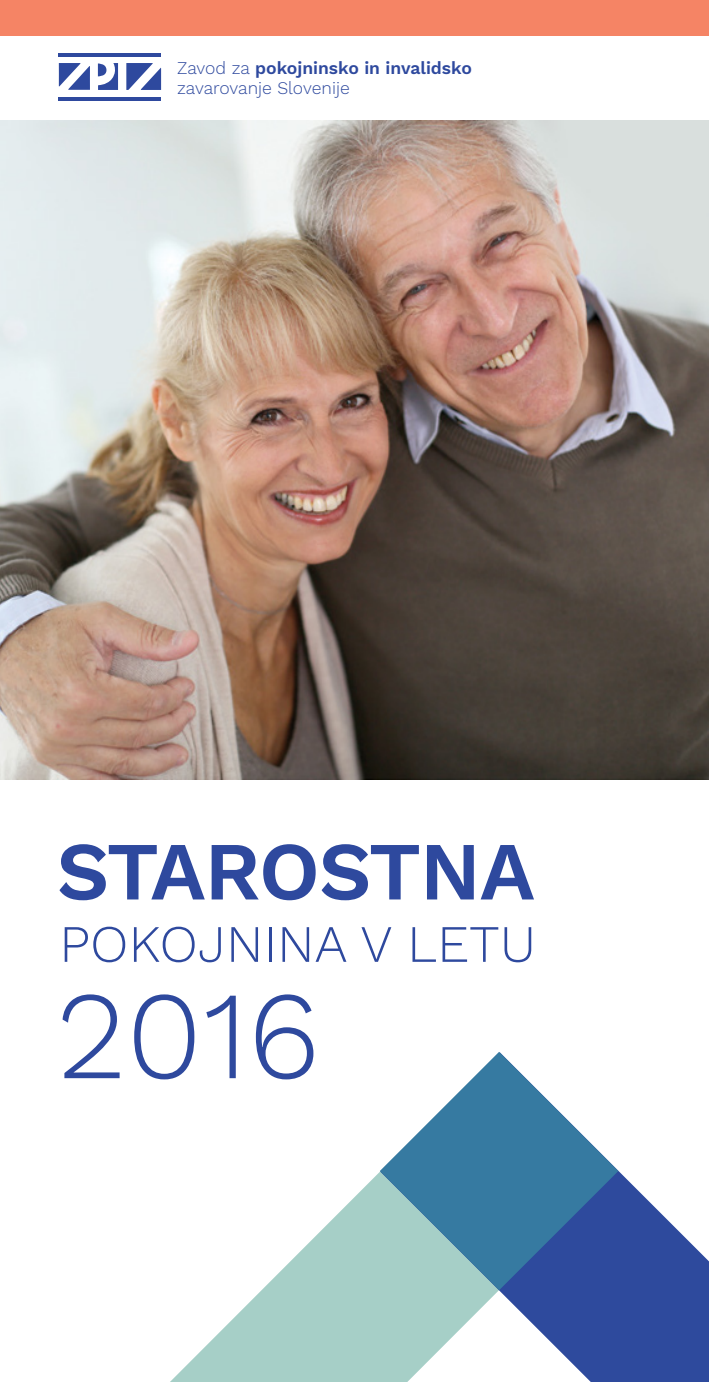
<style>
.page{position:relative;width:709px;height:1382px;background:#fff}
.page>*{position:absolute;margin:0;border:0;box-sizing:border-box;transform-origin:0 0}
.t1{font:300 125px "Work Sans";color:#2e499e}
.t2{font:600 82.5px "Work Sans";letter-spacing:-.02em;color:#2e499e}
.t3{font:300 52.5px "Work Sans";color:#2e499e}
.t4{font:300 17.5px/20px "Work Sans";color:#2e499e}
.s1{font-weight:600}
</style>
<div class="page">
<div style="left:0;top:0;width:709px;height:36px;background:#f58465"></div>
<hr style="left:59px;top:53px;width:102px;height:3px;background:#2e499e">
<hr style="left:59px;top:97px;width:102px;height:4px;background:#2e499e">
<svg style="left:59px;top:63px;width:31px;height:27px"></svg>
<svg style="left:98px;top:63px;width:20px;height:27px"></svg>
<svg style="left:126px;top:63px;width:35px;height:27px"></svg>
<svg style="left:170px;top:1171px;width:210px;height:211px"></svg>
<svg style="left:380px;top:1170px;width:329px;height:212px;fill:#2e4a9d"></svg>
<svg style="left:380px;top:1052px;width:238px;height:238px;fill:#367aa1"></svg>
<img style="left:0;top:120px;width:709px;height:660px">
<p class="t4" style="left:177px;top:59px;width:296px">Zavod za <span class="s1">pokojninsko in invalidsko </span>zavarovanje Slovenije</p>
<h2 class="t2" style="left:56px;top:823px;width:480px">STAROSTNA</h2>
<h3 class="t3" style="left:59px;top:913px;width:478px">POKOJNINA V LETU</h3>
<h1 class="t1" style="left:56px;top:962px;width:266px">2016</h1>
</div>
